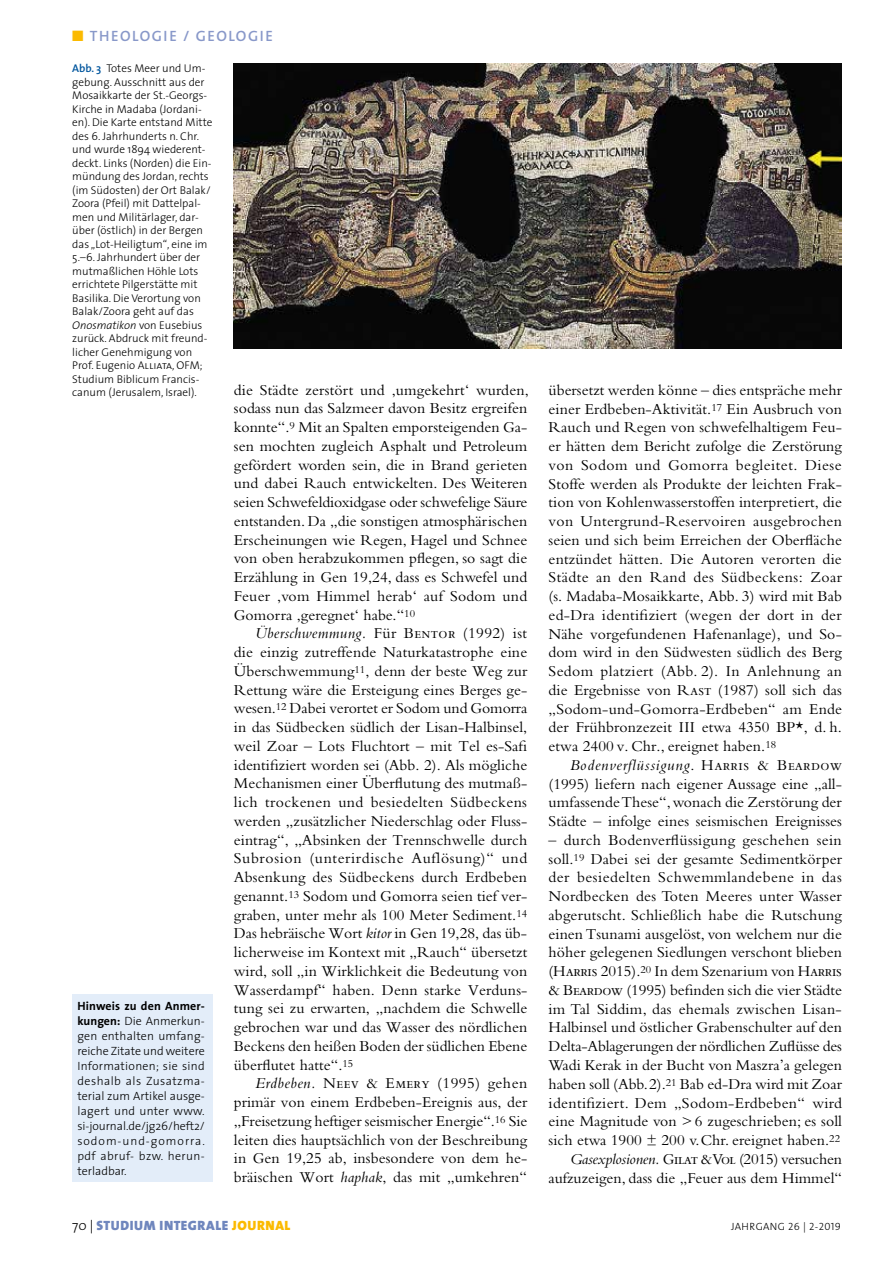
<style>
.page{position:relative;width:893px;height:1263px;background:#fff}
.page>*{position:absolute;margin:0;border:0;box-sizing:border-box;transform-origin:0 0}
.t1{font:15.75px/18.8px "Bembo";letter-spacing:.005em;color:#000;text-align:justify}
.t2{font:600 15px "The Sans";letter-spacing:.1em;color:#8898c9}
.t3{font:900 13.5px "The Sans";letter-spacing:.04em;color:#6f86bd}
.t4{font:300 12px/15px "The Sans";letter-spacing:.035em;color:#000;text-align:justify}
.t5{font:300 11.25px/13.5px "The Sans";color:#000}
.t6{font:10.5px "The Sans Light Caps";letter-spacing:.04em;color:#000}
.s1{color:#fbba00}
.s2{font-weight:600;color:#00559d}
.s3{font-style:italic}
.s4{font-family:"The Sans Light Caps";font-weight:400}
.s5{font-weight:700}
.s6{font-family:"Bembo SC"}
.s7{font-weight:300;color:#000}
</style>
<div class="page">
<img style="left:234px;top:64px;width:608px;height:285px">
<div style="left:72px;top:994px;width:141px;height:188px;background:#e3edf9"></div>
<p class="t2" style="left:72px;top:24px;width:202px"><span class="s1">■</span> THEOLOGIE / GEOLOGIE</p>
<p class="t5" style="left:72px;top:61px;width:142px"><span class="s2">Abb. 3</span> Totes Meer und Um&shy;gebung. Ausschnitt aus der<br>Mosaikkarte der St.-Georgs-<br>Kirche in Madaba (Jordani&shy;en). Die Karte entstand Mitte des 6. Jahrhunderts n. Chr. und wurde 1894 wiederent&shy;deckt. Links (Norden) die Ein&shy;mündung des Jordan, rechts (im Südosten) der Ort Balak/<br>Zoora (Pfeil) mit Dattelpal&shy;men und Militärlager, dar&shy;über (östlich) in der Bergen das „Lot-Heiligtum“, eine im<br>5.–6. Jahrhundert über der mutmaßlichen Höhle Lots errichtete Pilgerstätte mit<br>Basilika. Die Verortung von<br>Balak/Zoora geht auf das<br><span class="s3">Onosmatikon</span> von Eusebius zurück. Abdruck mit freund&shy;licher Genehmigung von<br>Prof. Eugenio <span class="s4">Alliata</span>, OFM;<br>Studium Biblicum Francis&shy;canum (Jerusalem, Israel).</p>
<p class="t4" style="left:77px;top:998px;width:129px"><span class="s5">Hinweis zu den Anmer&shy;kungen:</span> Die Anmerkun&shy;gen enthalten umfang&shy;reiche Zitate und weitere Informationen; sie sind deshalb als Zusatzma&shy;terial zum Artikel ausge&shy;lagert und unter www. si-journal.de/jg26/heft2/ sodom-und-gomorra. pdf abruf- bzw. herun&shy;terladbar.</p>
<p class="t1" style="left:234px;top:380px;width:296px">die Städte zerstört und ‚umgekehrt‘ wurden, sodass nun das Salzmeer davon Besitz ergreifen konnte“.<sup>9</sup> Mit an Spalten emporsteigenden Ga&shy;sen mochten zugleich Asphalt und Petroleum gefördert worden sein, die in Brand gerieten und dabei Rauch entwickelten. Des Weiteren seien Schwefeldioxidgase oder schwefelige Säure entstanden. Da „die sonstigen atmosphärischen Erscheinungen wie Regen, Hagel und Schnee von oben herabzukommen pflegen, so sagt die Erzählung in Gen 19,24, dass es Schwefel und Feuer ‚vom Himmel herab‘ auf Sodom und Gomorra ‚geregnet‘ habe.“<sup>10</sup></p>
<p class="t1" style="left:234px;top:624px;width:295px;text-indent:21px"><span class="s3">Überschwemmung.</span> Für <span class="s6">Bentor</span> (1992) ist die einzig zutreffende Naturkatastrophe eine Überschwemmung<sup>11</sup>, denn der beste Weg zur Rettung wäre die Ersteigung eines Berges ge&shy;wesen.<sup>12</sup> Dabei verortet er Sodom und Gomorra in das Südbecken südlich der Lisan-Halbinsel, weil Zoar – Lots Fluchtort – mit Tel es-Safi identifiziert worden sei (Abb. 2). Als mögliche Mechanismen einer Überflutung des mutmaß&shy;lich trockenen und besiedelten Südbeckens werden „zusätzlicher Niederschlag oder Fluss&shy;eintrag“, „Absinken der Trennschwelle durch Subrosion (unterirdische Auflösung)“ und Absenkung des Südbeckens durch Erdbeben genannt.<sup>13</sup> Sodom und Gomorra seien tief ver&shy;graben, unter mehr als 100 Meter Sediment.<sup>14<br></sup>Das hebräische Wort <span class="s3">kitor</span> in Gen 19,28, das üb&shy;licherweise im Kontext mit „Rauch“ übersetzt wird, soll „in Wirklichkeit die Bedeutung von Wasserdampf“ haben. Denn starke Verduns&shy;tung sei zu erwarten, „nachdem die Schwelle gebrochen war und das Wasser des nördlichen Beckens den heißen Boden der südlichen Ebene überflutet hatte“.<sup>15</sup></p>
<p class="t1" style="left:234px;top:1074px;width:295px;text-indent:21px"><span class="s3">Erdbeben.</span> <span class="s6">Neev</span> &amp; <span class="s6">Emery</span> (1995) gehen primär von einem Erdbeben-Ereignis aus, der „Freisetzung heftiger seismischer Energie“.<sup>16</sup> Sie leiten dies hauptsächlich von der Beschreibung in Gen 19,25 ab, insbesondere von dem he&shy;bräischen Wort <span class="s3">haphak</span>, das mit „umkehren“</p>
<p class="t1" style="left:548px;top:380px;width:295px">übersetzt werden könne – dies entspräche mehr einer Erdbeben-Aktivität.<sup>17</sup> Ein Ausbruch von Rauch und Regen von schwefelhaltigem Feu&shy;er hätten dem Bericht zufolge die Zerstörung von Sodom und Gomorra begleitet. Diese Stoffe werden als Produkte der leichten Frak&shy;tion von Kohlenwasserstoffen interpretiert, die von Untergrund-Reservoiren ausgebrochen seien und sich beim Erreichen der Oberfläche entzündet hätten. Die Autoren verorten die Städte an den Rand des Südbeckens: Zoar (s. Madaba-Mosaikkarte, Abb. 3) wird mit Bab ed-Dra identifiziert (wegen der dort in der Nähe vorgefundenen Hafenanlage), und So&shy;dom wird in den Südwesten südlich des Berg Sedom platziert (Abb. 2). In Anlehnung an die Ergebnisse von <span class="s6">Rast</span> (1987) soll sich das „Sodom-und-Gomorra-Erdbeben“ am Ende der Frühbronzezeit III etwa 4350 BP*, d. h. etwa 2400 v. Chr., ereignet haben.<sup>18</sup></p>
<p class="t1" style="left:549px;top:755px;width:295px;text-indent:21px"><span class="s3">Bodenverflüssigung</span>. <span class="s6">Harris</span> &amp; <span class="s6">Beardow </span>(1995) liefern nach eigener Aussage eine „all&shy;umfassende These“, wonach die Zerstörung der Städte – infolge eines seismischen Ereignisses</p>
<p class="t1" style="left:548px;top:830px;width:295px;text-align:right">– durch Bodenverflüssigung geschehen sein soll.<sup>19</sup> Dabei sei der gesamte Sedimentkörper der besiedelten Schwemmlandebene in das Nordbecken des Toten Meeres unter Wasser abgerutscht. Schließlich habe die Rutschung einen Tsunami ausgelöst, von welchem nur die höher gelegenen Siedlungen verschont blieben (<span class="s6">Harris</span> 2015).<sup>20</sup> In dem Szenarium von <span class="s6">Harris </span>&amp; <span class="s6">Beardow</span> (1995) befinden sich die vier Städte im Tal Siddim, das ehemals zwischen Lisan-Halbinsel und östlicher Grabenschulter auf den Delta-Ablagerungen der nördlichen Zuflüsse des Wadi Kerak in der Bucht von Maszra’a gelegen haben soll (Abb.2).<sup>21</sup> Bab ed-Dra wird mit Zoar identifiziert. Dem „Sodom-Erdbeben“ wird eine Magnitude von &gt; 6 zugeschrieben; es soll sich etwa 1900 ± 200 v.Chr. ereignet haben.<sup>22<br></sup><span class="s3">Gasexplosionen.</span> <span class="s6">Gilat</span> &amp; <span class="s6">Vol</span> (2015) versuchen aufzuzeigen, dass die „Feuer aus dem Himmel“</p>
<p class="t3" style="left:72px;top:1214px;width:220px"><span class="s7">70</span> <span class="s7">|</span> STUDIUM INTEGRALE <span class="s1">JOURNAL</span></p>
<p class="t6" style="left:731px;top:1218px;width:111px">JAHRGANG 26 | 2-2019</p>
</div>
